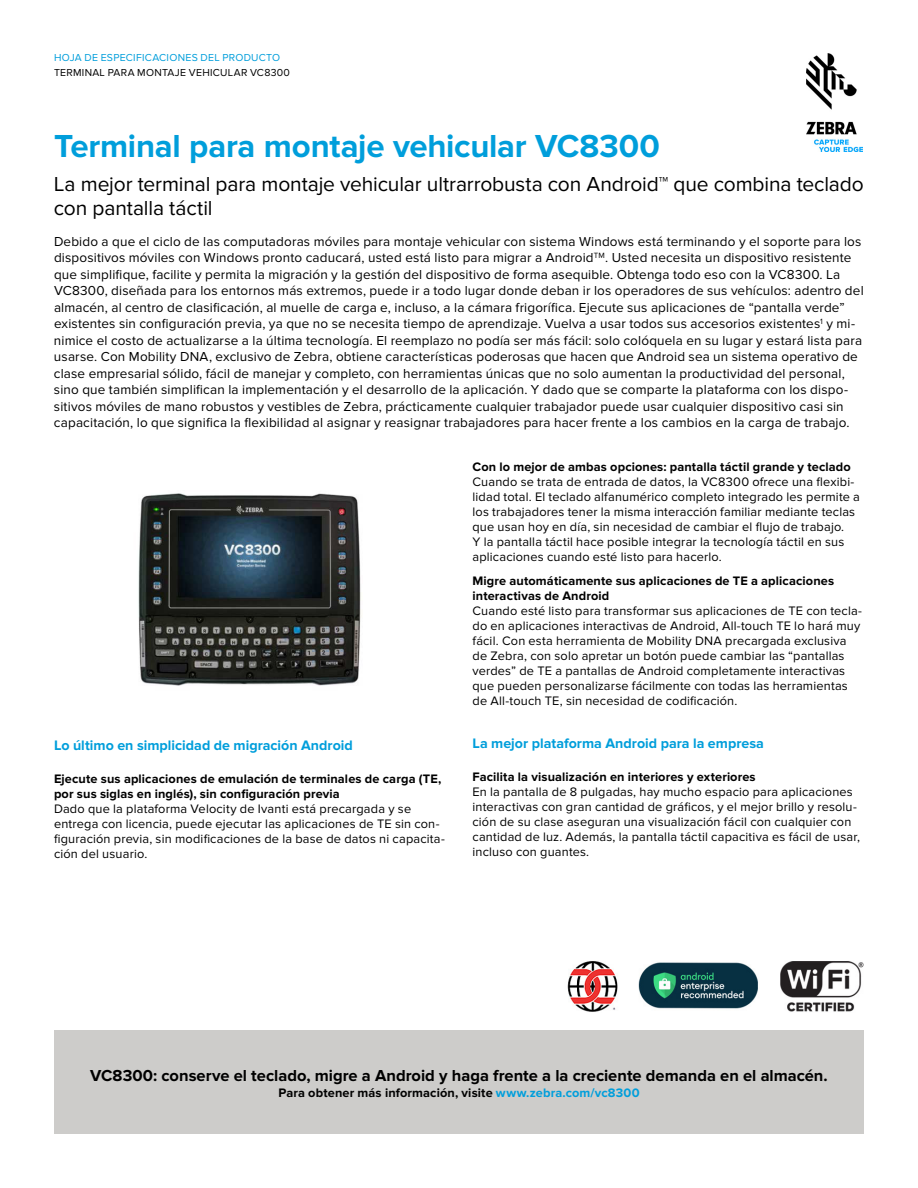
<style>
.page{position:relative;width:918px;height:1188px;background:#fff}
.page>*{position:absolute;margin:0;border:0;box-sizing:border-box;transform-origin:0 0}
.t1{font:700 33px "Proxima Nova";letter-spacing:-.01em;color:#009edb}
.t2{font:21px/24px "Proxima Nova";letter-spacing:-.005em;color:#000}
.t3{font:700 16.5px "Proxima Nova";color:#000}
.t4{font:700 14.25px "Proxima Nova";color:#009edb}
.t5{font:13.5px/16.5px "Proxima Nova";letter-spacing:.01em;color:#000}
.t6{font:12.75px/15px "Proxima Nova";letter-spacing:.015em;color:#000}
.t7{font:700 12.75px/15px "Proxima Nova";letter-spacing:.01em;color:#000}
.t8{font:10.5px "Proxima Nova";letter-spacing:.03em;color:#000}
.t9{font:10.5px "Proxima Nova";letter-spacing:.025em;color:#009edb}
.s1{color:#009edb}
</style>
<div class="page">
<img style="left:806px;top:54px;width:56px;height:97px">
<div style="left:54px;top:1031px;width:810px;height:103px;background:#cdccca"></div>
<img style="left:567px;top:961px;width:297px;height:51px">
<img style="left:138px;top:493px;width:223px;height:193px">
<p class="t9" style="left:54px;top:52px;width:228px">HOJA DE ESPECIFICACIONES DEL PRODUCTO</p>
<p class="t8" style="left:54px;top:66px;width:238px">TERMINAL PARA MONTAJE VEHICULAR VC8300</p>
<h1 class="t1" style="left:54px;top:127px;width:607px">Terminal para montaje vehicular VC8300</h1>
<h2 class="t2" style="left:54px;top:173px;width:811px">La mejor terminal para montaje vehicular ultrarrobusta con Android™ que combina teclado con pantalla táctil</h2>
<p class="t5" style="left:54px;top:233px;width:811px">Debido a que el ciclo de las computadoras móviles para montaje vehicular con sistema Windows está terminando y el soporte para los dispositivos móviles con Windows pronto caducará, usted está listo para migrar a Android<sup>TM</sup>. Usted necesita un dispositivo resistente que simplifique, facilite y permita la migración y la gestión del dispositivo de forma asequible. Obtenga todo eso con la VC8300. La VC8300, diseñada para los entornos más extremos, puede ir a todo lugar donde deban ir los operadores de sus vehículos: adentro del almacén, al centro de clasificación, al muelle de carga e, incluso, a la cámara frigorífica. Ejecute sus aplicaciones de “pantalla verde” existentes sin configuración previa, ya que no se necesita tiempo de aprendizaje. Vuelva a usar todos sus accesorios existentes<sup>1</sup> y mi&shy;nimice el costo de actualizarse a la última tecnología. El reemplazo no podía ser más fácil: solo colóquela en su lugar y estará lista para usarse. Con Mobility DNA, exclusivo de Zebra, obtiene características poderosas que hacen que Android sea un sistema operativo de clase empresarial sólido, fácil de manejar y completo, con herramientas únicas que no solo aumentan la productividad del personal, sino que también simplifican la implementación y el desarrollo de la aplicación. Y dado que se comparte la plataforma con los dispo&shy;sitivos móviles de mano robustos y vestibles de Zebra, prácticamente cualquier trabajador puede usar cualquier dispositivo casi sin capacitación, lo que significa la flexibilidad al asignar y reasignar trabajadores para hacer frente a los cambios en la carga de trabajo.</p>
<p class="t4" style="left:54px;top:737px;width:300px">Lo último en simplicidad de migración Android</p>
<p class="t7" style="left:54px;top:772px;width:389px">Ejecute sus aplicaciones de emulación de terminales de carga (TE, por sus siglas en inglés), sin configuración previa</p>
<p class="t6" style="left:54px;top:802px;width:392px">Dado que la plataforma Velocity de Ivanti está precargada y se entrega con licencia, puede ejecutar las aplicaciones de TE sin con&shy;figuración previa, sin modificaciones de la base de datos ni capacita&shy;ción del usuario.</p>
<p class="t7" style="left:472px;top:459px;width:380px">Con lo mejor de ambas opciones: pantalla táctil grande y teclado</p>
<p class="t6" style="left:472px;top:474px;width:389px">Cuando se trata de entrada de datos, la VC8300 ofrece una flexibi&shy;lidad total. El teclado alfanumérico completo integrado les permite a los trabajadores tener la misma interacción familiar mediante teclas que usan hoy en día, sin necesidad de cambiar el flujo de trabajo.<br>Y la pantalla táctil hace posible integrar la tecnología táctil en sus aplicaciones cuando esté listo para hacerlo.</p>
<p class="t7" style="left:472px;top:573px;width:363px">Migre automáticamente sus aplicaciones de TE a aplicaciones interactivas de Android</p>
<p class="t6" style="left:472px;top:603px;width:391px">Cuando esté listo para transformar sus aplicaciones de TE con tecla&shy;do en aplicaciones interactivas de Android, All-touch TE lo hará muy fácil. Con esta herramienta de Mobility DNA precargada exclusiva de Zebra, con solo apretar un botón puede cambiar las “pantallas verdes” de TE a pantallas de Android completamente interactivas que pueden personalizarse fácilmente con todas las herramientas de All-touch TE, sin necesidad de codificación.</p>
<p class="t4" style="left:472px;top:735px;width:293px">La mejor plataforma Android para la empresa</p>
<p class="t7" style="left:472px;top:770px;width:285px">Facilita la visualización en interiores y exteriores</p>
<p class="t6" style="left:472px;top:785px;width:389px">En la pantalla de 8 pulgadas, hay mucho espacio para aplicaciones interactivas con gran cantidad de gráficos, y el mejor brillo y resolu&shy;ción de su clase aseguran una visualización fácil con cualquier con cantidad de luz. Además, la pantalla táctil capacitiva es fácil de usar, incluso con guantes.</p>
<p class="t3" style="left:90px;top:1066px;width:739px">VC8300: conserve el teclado, migre a Android y haga frente a la creciente demanda en el almacén.</p>
<p class="t7" style="left:278px;top:1085px;width:363px">Para obtener más información, visite <span class="s1">www.zebra.com/vc8300</span></p>
</div>
